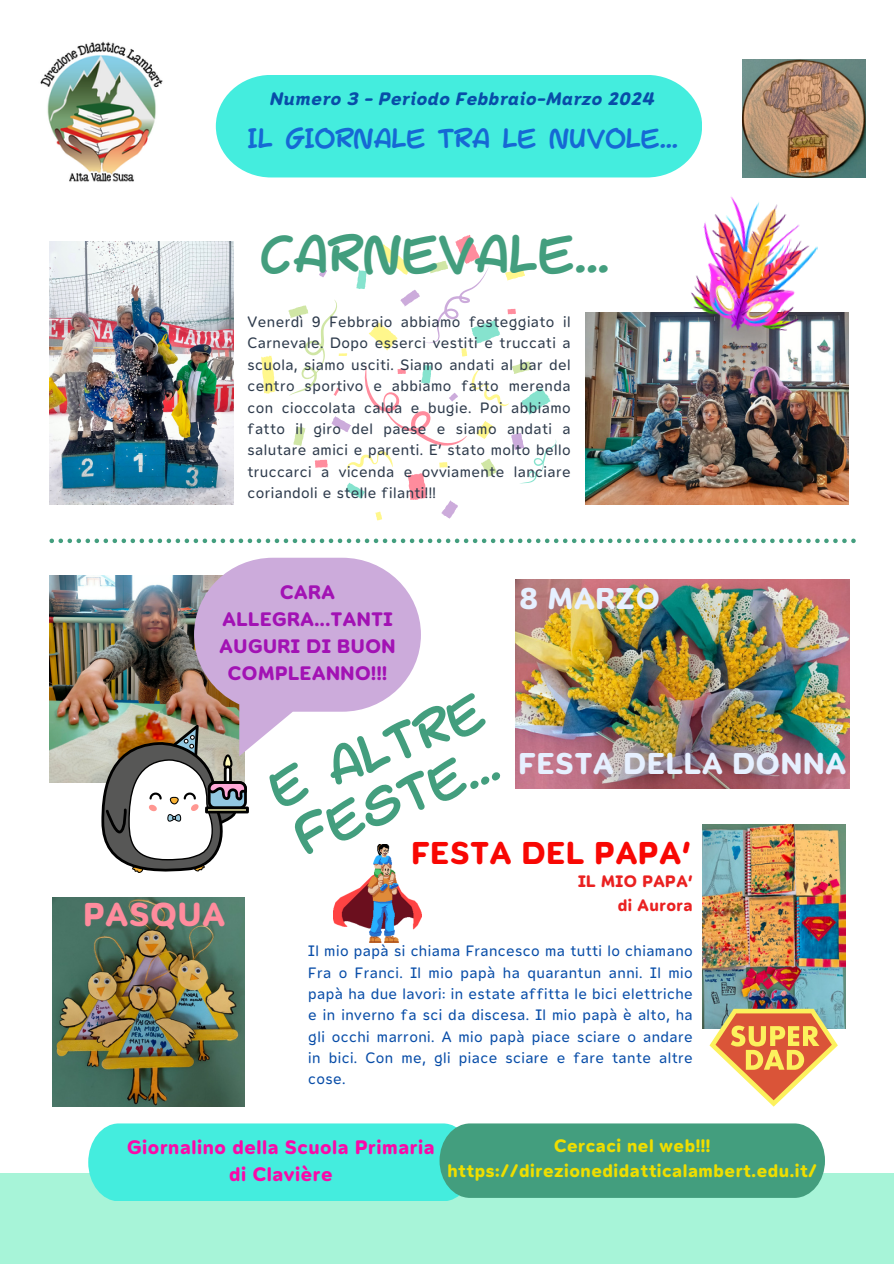
<style>
.page{position:relative;width:894px;height:1264px;background:#fff}
.page>*{position:absolute;margin:0;border:0;box-sizing:border-box;transform-origin:0 0}
.t1{font:48px/52.7px "Mulled Wine Season";color:#439e7e}
.t2{font:33px "Opun Mai 700";letter-spacing:.03em;color:#ff8c9d}
.t3{font:31.5px "Opun Mai 700";letter-spacing:.03em;color:#f80703}
.t4{font:30px "Opun Mai 700";letter-spacing:.03em;color:#e6f0ff}
.t5{font:24.9px "Mulled Wine Season";color:#1668d4}
.t6{font:19.5px/27px "Opun Mai 700";letter-spacing:.03em;color:#a212b4;text-align:center}
.t7{font:19.5px/27px "Opun Mai 700";letter-spacing:.03em;color:#fa09a8;text-align:center}
.t8{font:18px/25.8px "Opun Mai 700";letter-spacing:.03em;color:#efde00;text-align:center}
.t9{font:18px "Opun Mai 700 It";letter-spacing:.03em;color:#084da8}
.t10{font:16.5px/23.7px "Opun Mai 700";letter-spacing:.03em;color:#ea2121;text-align:right}
.t11{font:15px/21.3px "Opun Mai 400";letter-spacing:.03em;color:#2e3b4c;text-align:justify}
.t12{font:15px/21.3px "Opun Mai 400";letter-spacing:.03em;color:#084da8;text-align:justify}
</style>
<div class="page">
<div style="left:216px;top:75px;width:486px;height:102px;background:#44edde"></div>
<img style="left:40px;top:41px;width:123px;height:141px">
<div style="left:0;top:1172px;width:893px;height:91px;background:#a7f4d8"></div>
<svg style="left:88px;top:1123px;width:736px;height:78px;background:#49c7b0"></svg>
<img style="left:742px;top:60px;width:123px;height:118px">
<img style="left:585px;top:313px;width:263px;height:191px">
<img style="left:49px;top:242px;width:184px;height:262px">
<svg style="left:261px;top:235px;width:296px;height:285px"></svg>
<img style="left:685px;top:196px;width:139px;height:147px">
<img style="left:49px;top:575px;width:195px;height:207px">
<svg style="left:101px;top:724px;width:148px;height:149px"></svg>
<svg style="left:194px;top:557px;width:227px;height:154px;background:#ceb1d9"></svg>
<img style="left:515px;top:579px;width:334px;height:209px">
<svg style="left:49px;top:538px;width:806px;height:5px"></svg>
<img style="left:702px;top:824px;width:142px;height:204px">
<img style="left:53px;top:897px;width:191px;height:209px">
<svg style="left:709px;top:1008px;width:128px;height:98px"></svg>
<img style="left:333px;top:844px;width:88px;height:98px">
<h2 class="t9" style="left:269px;top:88px;width:386px">Numero 3 - Periodo Febbraio-Marzo 2024</h2>
<h2 class="t5" style="left:247px;top:122px;width:431px">IL GIORNALE TRA LE NUVOLE...</h2>
<h1 class="t1" style="left:260px;top:230px;width:350px">CARNEVALE...</h1>
<p class="t11" style="left:247px;top:311px;width:324px">Venerdì 9 Febbraio abbiamo festeggiato il Carnevale. Dopo esserci vestiti e truccati a scuola, siamo usciti. Siamo andati al bar del centro sportivo e abbiamo fatto merenda con cioccolata calda e bugie. Poi abbiamo fatto il giro del paese e siamo andati a salutare amici e parenti. E’ stato molto bello truccarci a vicenda e ovviamente lanciare coriandoli e stelle filanti!!!</p>
<p class="t6" style="left:219px;top:579px;width:177px">CARA<br>ALLEGRA...TANTI<br>AUGURI DI BUON<br>COMPLEANNO!!!</p>
<p class="t4" style="left:519px;top:581px;width:142px">8 MARZO</p>
<h2 class="t2" style="left:83px;top:895px;width:143px">PASQUA</h2>
<p class="t1" style="left:262px;top:768px;width:228px;rotate:-21deg">E ALTRE<br>FESTE...</p>
<h2 class="t4" style="left:518px;top:746px;width:329px">FESTA DELLA DONNA</h2>
<p class="t3" style="left:411px;top:834px;width:280px">FESTA DEL PAPA’</p>
<h6 class="t10" style="left:578px;top:869px;width:116px">IL MIO PAPA’ di Aurora</h6>
<p class="t12" style="left:308px;top:940px;width:386px">Il mio papà si chiama Francesco ma tutti lo chiamano Fra o Franci. Il mio papà ha quarantun anni. Il mio papà ha due lavori: in estate affitta le bici elettriche e in inverno fa sci da discesa. Il mio papà è alto, ha gli occhi marroni. A mio papà piace sciare o andare in bici. Con me, gli piace sciare e fare tante altre cose.</p>
<h5 class="t7" style="left:127px;top:1133px;width:309px">Giornalino della Scuola Primaria di Clavière</h5>
<h3 class="t8" style="left:447px;top:1132px;width:371px">Cercaci nel web!!! https://direzionedidatticalambert.edu.it/</h3>
</div>
